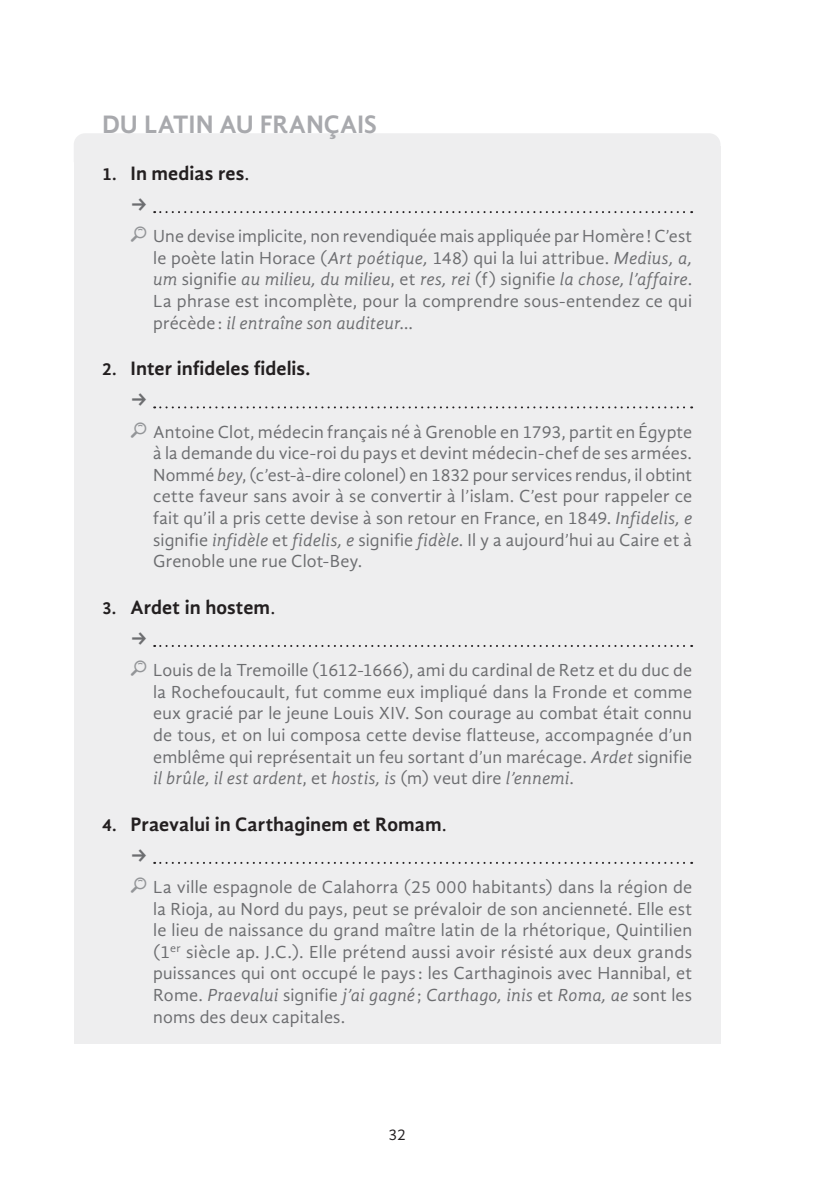
<style>
.page{position:relative;width:817px;height:1191px;background:#fff}
.page>*{position:absolute;margin:0;border:0;box-sizing:border-box;transform-origin:0 0}
.t1{font:700 26px "Gandhi Sans";letter-spacing:-.005em;color:#a8a9ad}
.t2{font:700 20px "Gandhi Sans";letter-spacing:.005em;color:#231f20}
.t3{font:18px/21.6px "Gandhi Sans";letter-spacing:.01em;color:#6c6d70;text-align:justify}
.t4{font:16px "Gandhi Sans";color:#231f20}
.s1{font-size:18px}
.s2{font-weight:400}
.s3{font-style:italic}
</style>
<div class="page">
<div style="left:74px;top:133px;width:646px;height:14px;background:#eeeeef"></div>
<div style="left:74px;top:147px;width:646px;height:55px;background:#eeeeef"></div>
<div style="left:74px;top:195px;width:646px;height:39px;background:#eeeeef"></div>
<div style="left:74px;top:228px;width:646px;height:122px;background:#eeeeef"></div>
<div style="left:74px;top:342px;width:646px;height:55px;background:#eeeeef"></div>
<div style="left:74px;top:390px;width:646px;height:39px;background:#eeeeef"></div>
<div style="left:74px;top:424px;width:646px;height:164px;background:#eeeeef"></div>
<div style="left:74px;top:580px;width:646px;height:55px;background:#eeeeef"></div>
<div style="left:74px;top:629px;width:646px;height:39px;background:#eeeeef"></div>
<div style="left:74px;top:662px;width:646px;height:143px;background:#eeeeef"></div>
<div style="left:74px;top:797px;width:646px;height:55px;background:#eeeeef"></div>
<div style="left:74px;top:846px;width:646px;height:39px;background:#eeeeef"></div>
<div style="left:74px;top:879px;width:646px;height:165px;background:#eeeeef"></div>
<svg style="left:153px;top:211px;width:539px;height:2px"></svg>
<svg style="left:153px;top:406px;width:539px;height:2px"></svg>
<svg style="left:153px;top:645px;width:539px;height:2px"></svg>
<svg style="left:153px;top:861px;width:539px;height:3px"></svg>
<h1 class="t1" style="left:102px;top:110px;width:276px">DU LATIN AU FRANÇAIS</h1>
<p class="t2" style="left:102px;top:162px;width:149px"><span class="s1">1.</span> In medias res<span class="s2">.</span></p>
<p class="t3" style="left:153px;top:225px;width:540px">Une devise implicite, non revendiquée mais appliquée par Homère! C’est le poète latin Horace (<span class="s3">Art poétique,</span> 148) qui la lui attribue. <span class="s3">Medius, a, um</span> signifie <span class="s3">au milieu, du milieu</span>, et <span class="s3">res, rei</span> (f) signifie <span class="s3">la chose, l’affaire</span>.<br>La phrase est incomplète, pour la comprendre sous-entendez ce qui précède : <span class="s3">il entraîne son auditeur</span>…</p>
<p class="t2" style="left:102px;top:357px;width:210px"><span class="s1">2.</span> Inter infideles fidelis.</p>
<p class="t3" style="left:153px;top:421px;width:540px">Antoine Clot, médecin français né à Grenoble en 1793, partit en Égypte à la demande du vice-roi du pays et devint médecin-chef de ses armées.<br>Nommé <span class="s3">bey</span>, (c’est-à-dire colonel) en 1832 pour services rendus, il obtint cette faveur sans avoir à se convertir à l’islam. C’est pour rappeler ce fait qu’il a pris cette devise à son retour en France, en 1849. <span class="s3">Infidelis, e </span>signifie <span class="s3">infidèle</span> et <span class="s3">fidelis, e</span> signifie <span class="s3">fidèle</span>. Il y a aujourd’hui au Caire et à Grenoble une rue Clot-Bey.</p>
<p class="t2" style="left:102px;top:595px;width:175px"><span class="s1">3.</span> Ardet in hostem<span class="s2">.</span></p>
<p class="t3" style="left:153px;top:659px;width:540px">Louis de la Tremoille (1612-1666), ami du cardinal de Retz et du duc de la Rochefoucault, fut comme eux impliqué dans la Fronde et comme eux gracié par le jeune Louis XIV. Son courage au combat était connu de tous, et on lui composa cette devise flatteuse, accompagnée d’un emblême qui représentait un feu sortant d’un marécage. <span class="s3">Ardet</span> signifie <span class="s3">il brûle, il est ardent</span>, et <span class="s3">hostis, is</span> (m) veut dire <span class="s3">l’ennemi</span>.</p>
<p class="t2" style="left:102px;top:812px;width:346px"><span class="s1">4.</span> Praevalui in Carthaginem et Romam<span class="s2">.</span></p>
<p class="t3" style="left:153px;top:876px;width:540px">La ville espagnole de Calahorra (25 000 habitants) dans la région de la Rioja, au Nord du pays, peut se prévaloir de son ancienneté. Elle est le lieu de naissance du grand maître latin de la rhétorique, Quintilien (1<sup>er</sup> siècle ap. J.C.). Elle prétend aussi avoir résisté aux deux grands puissances qui ont occupé le pays : les Carthaginois avec Hannibal, et Rome. <span class="s3">Praevalui</span> signifie <span class="s3">j’ai gagné</span> ; <span class="s3">Carthago, inis</span> et <span class="s3">Roma, ae</span> sont les noms des deux capitales.</p>
<p class="t4" style="left:388px;top:1126px;width:19px">32</p>
</div>
